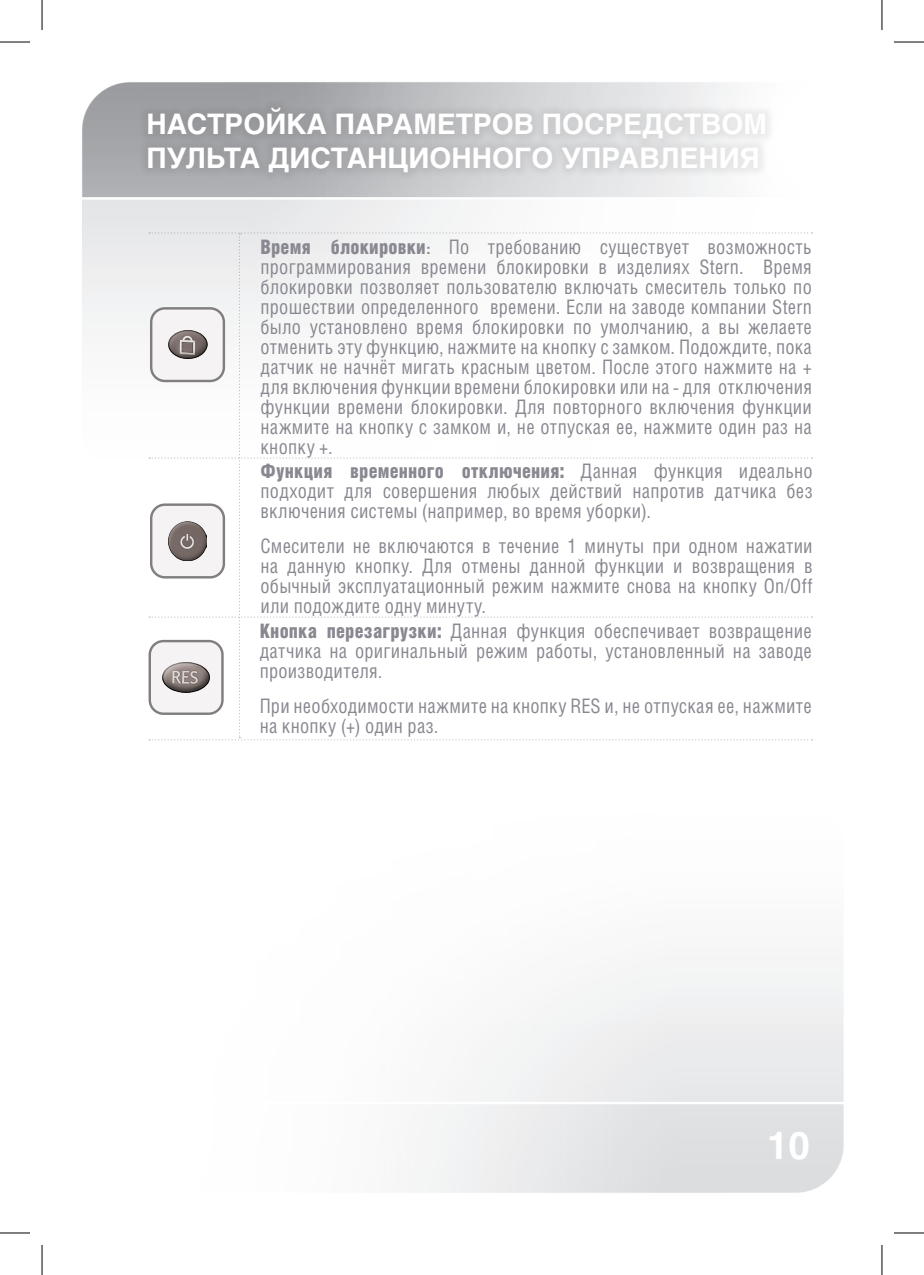
<style>
.page{position:relative;width:924px;height:1275px;background:#fff}
.page>*{position:absolute;margin:0;border:0;box-sizing:border-box;transform-origin:0 0}
.t1{font:700 38px "Helios";color:#fff}
.t2{font:700 28px/33.6px "Helios";color:#fff}
.t3{font:20px/20px "Helios Cond";letter-spacing:.015em;color:#898891;text-align:justify;scale:.95 1}
.s1{font-weight:900}
.s2{font-family:"Helios";font-weight:700;font-size:14px}
</style>
<div class="page">
<div style="left:138px;top:98px;width:636px;height:84px;background:#231f20;opacity:.08"></div>
<svg style="left:149px;top:232px;width:663px;height:508px"></svg>
<hr style="left:0;top:42px;width:30px;height:1px;background:#000">
<hr style="left:893px;top:42px;width:30px;height:1px;background:#000">
<hr style="left:0;top:1232px;width:30px;height:1px;background:#000">
<hr style="left:893px;top:1232px;width:30px;height:1px;background:#000">
<hr style="left:42px;top:0;width:1px;height:30px;background:#000">
<hr style="left:42px;top:1245px;width:1px;height:30px;background:#000">
<hr style="left:881px;top:0;width:1px;height:30px;background:#000">
<hr style="left:881px;top:1245px;width:1px;height:30px;background:#000">
<p class="t2" style="left:146px;top:108px;width:621px">НАСТРОЙКА ПАРАМЕТРОВ ПОСРЕДСТВОМ<br>ПУЛЬТА ДИСТАНЦИОННОГО УПРАВЛЕНИЯ</p>
<p class="t3" style="left:260px;top:237px;width:581px"><span class="s1">Время блокировки</span><span class="s2">:</span> По требованию существует возможность программирования времени блокировки в изделиях Stern. Время блокировки позволяет пользователю включать смеситель только по прошествии определенного времени. Если на заводе компании Stern было установлено время блокировки по умолчанию, а вы желаете отменить эту функцию, нажмите на кнопку с замком. Подождите, пока датчик не начнёт мигать красным цветом. После этого нажмите на + для включения функции времени блокировки или на - для отключения функции времени блокировки. Для повторного включения функции нажмите на кнопку с замком и, не отпуская ее, нажмите один раз на кнопку +.</p>
<p class="t3" style="left:260px;top:460px;width:582px"><span class="s1">Функция временного отключения:</span> Данная функция идеально подходит для совершения любых действий напротив датчика без включения системы (например, во время уборки).</p>
<p class="t3" style="left:260px;top:536px;width:582px">Смесители не включаются в течение 1 минуты при одном нажатии на данную кнопку. Для отмены данной функции и возвращения в обычный эксплуатационный режим нажмите снова на кнопку On/Off или подождите одну минуту.</p>
<p class="t3" style="left:259px;top:620px;width:582px"><span class="s1">Кнопка перезагрузки:</span> Данная функция обеспечивает возвращение датчика на оригинальный режим работы, установленный на заводе производителя.</p>
<p class="t3" style="left:259px;top:695px;width:582px">При необходимости нажмите на кнопку RES и, не отпуская ее, нажмите на кнопку (+) один раз.</p>
<h1 class="t1" style="left:766px;top:1123px;width:44px">10</h1>
</div>
